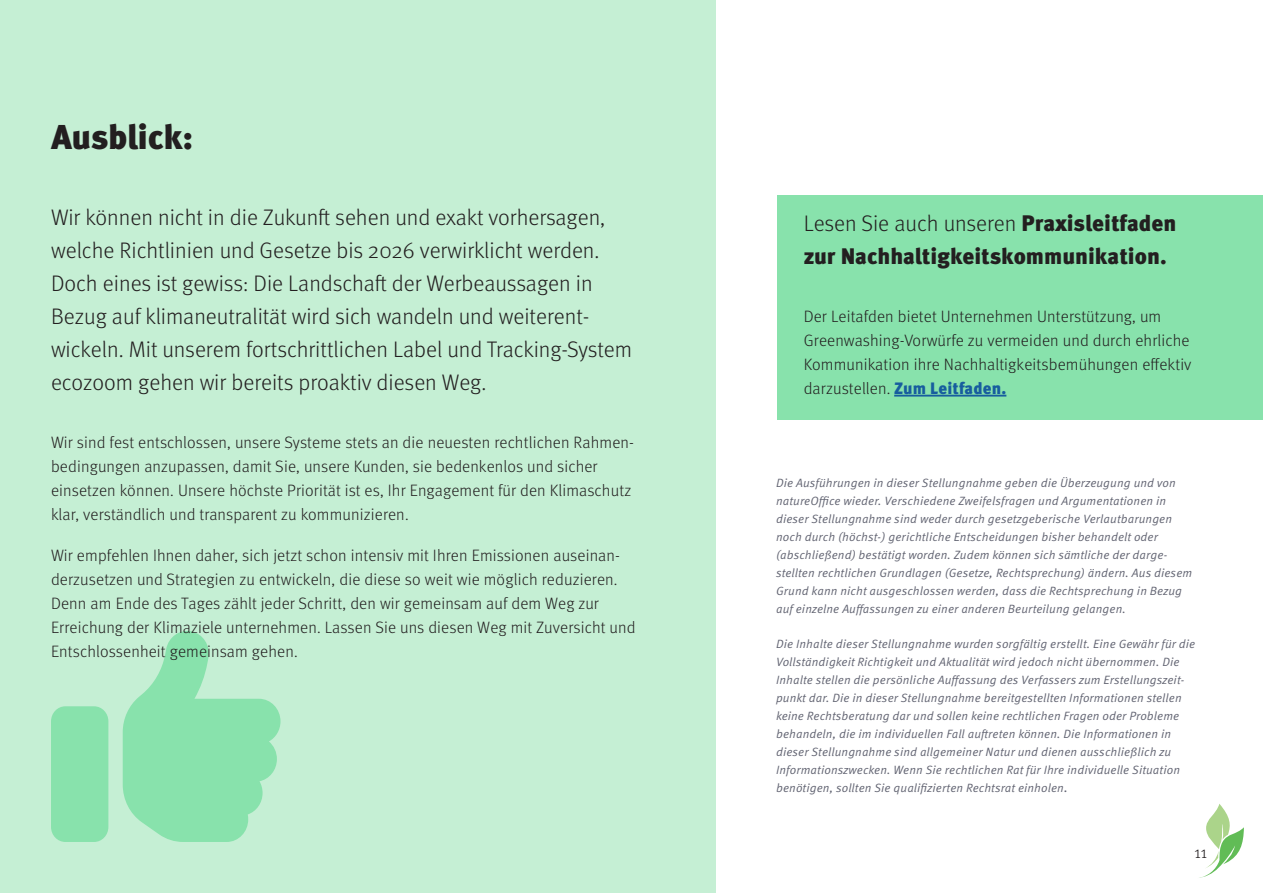
<style>
.page{position:relative;width:1263px;height:893px;background:#fff}
.page>*{position:absolute;margin:0;border:0;box-sizing:border-box;transform-origin:0 0}
.t1{font:900 34.5px "Meta Pro";letter-spacing:-.015em;color:#231f20}
.t2{font:300 22.5px/33px "Meta Pro";color:#231f20}
.t3{font:900 22.5px/33px "Meta Pro";color:#231f20}
.t4{font:300 16.5px/24px "Meta Pro";letter-spacing:.01em;color:#231f20}
.t5{font:12px/18px "Meta Pro Norm Ita";letter-spacing:.01em;color:#626472}
.s1{font-weight:300}
.s2{font-weight:900;color:#175d9e}
.s3{font-size:13.5px}
</style>
<div class="page">
<div style="left:0;top:0;width:715px;height:893px;background:#c5efd4"></div>
<svg style="left:51px;top:631px;width:229px;height:211px;fill:#88e2ac"></svg>
<div style="left:777px;top:196px;width:486px;height:224px;background:#88e2ac"></div>
<hr style="left:894px;top:395px;width:112px;height:2px;background:#175d9e">
<svg style="left:1199px;top:804px;width:45px;height:74px"></svg>
<h1 class="t1" style="left:51px;top:110px;width:144px">Ausblick:</h1>
<p class="t2" style="left:51px;top:199px;width:583px">Wir können nicht in die Zukunft sehen und exakt vorhersagen, welche Richtlinien und Gesetze bis 2026 verwirklicht werden.<br>Doch eines ist gewiss: Die Landschaft der Werbeaussagen in Bezug auf klimaneutralität wird sich wandeln und weiterent&shy;wickeln. Mit unserem fortschrittlichen Label und Tracking-System ecozoom gehen wir bereits proaktiv diesen Weg.</p>
<p class="t4" style="left:51px;top:429px;width:585px">Wir sind fest entschlossen, unsere Systeme stets an die neuesten rechtlichen Rahmen&shy;bedingungen anzupassen, damit Sie, unsere Kunden, sie bedenkenlos und sicher einsetzen können. Unsere höchste Priorität ist es, Ihr Engagement für den Klimaschutz klar, verständlich und transparent zu kommunizieren.</p>
<p class="t4" style="left:51px;top:542px;width:586px">Wir empfehlen Ihnen daher, sich jetzt schon intensiv mit Ihren Emissionen auseinan&shy;derzusetzen und Strategien zu entwickeln, die diese so weit wie möglich reduzieren.<br>Denn am Ende des Tages zählt jeder Schritt, den wir gemeinsam auf dem Weg zur Erreichung der Klimaziele unternehmen. Lassen Sie uns diesen Weg mit Zuversicht und Entschlossenheit gemeinsam gehen.</p>
<h2 class="t3" style="left:804px;top:205px;width:374px"><span class="s1">Lesen Sie auch unseren</span> Praxisleitfaden zur Nachhaltigkeitskommunikation.</h2>
<h3 class="t4" style="left:804px;top:303px;width:389px">Der Leitafden bietet Unternehmen Unterstützung, um Greenwashing-Vorwürfe zu vermeiden und durch ehrliche Kommunikation ihre Nachhaltigkeitsbemühungen effektiv darzustellen. <span class="s2">Zum Leitfaden.</span></h3>
<p class="t5" style="left:776px;top:473px;width:418px">Die Ausführungen in dieser Stellungnahme geben die Überzeugung und von natureOffice wieder. Verschiedene Zweifelsfragen und Argumentationen in dieser Stellungnahme sind weder durch gesetzgeberische Verlautbarungen noch durch (höchst-) gerichtliche Entscheidungen bisher behandelt oder (abschließend) bestätigt worden. Zudem können sich sämtliche der darge&shy;stellten rechtlichen Grundlagen (Gesetze, Rechtsprechung) ändern. Aus diesem Grund kann nicht ausgeschlossen werden, dass die Rechtsprechung in Bezug auf einzelne Auffassungen zu einer anderen Beurteilung gelangen.</p>
<p class="t5" style="left:776px;top:634px;width:421px">Die Inhalte dieser Stellungnahme wurden sorgfältig erstellt. Eine Gewähr für die Vollständigkeit Richtigkeit und Aktualität wird jedoch nicht übernommen. Die Inhalte stellen die persönliche Auffassung des Verfassers zum Erstellungszeit&shy;punkt dar. Die in dieser Stellungnahme bereitgestellten Informationen stellen keine Rechtsberatung dar und sollen keine rechtlichen Fragen oder Probleme behandeln, die im individuellen Fall auftreten können. Die Informationen in dieser Stellungnahme sind allgemeiner Natur und dienen ausschließlich zu Informationszwecken. Wenn Sie rechtlichen Rat für Ihre individuelle Situation benötigen, sollten Sie qualifizierten Rechtsrat einholen<span class="s3">.</span></p>
<h3 class="t4" style="left:1194px;top:839px;width:14px">11</h3>
</div>
